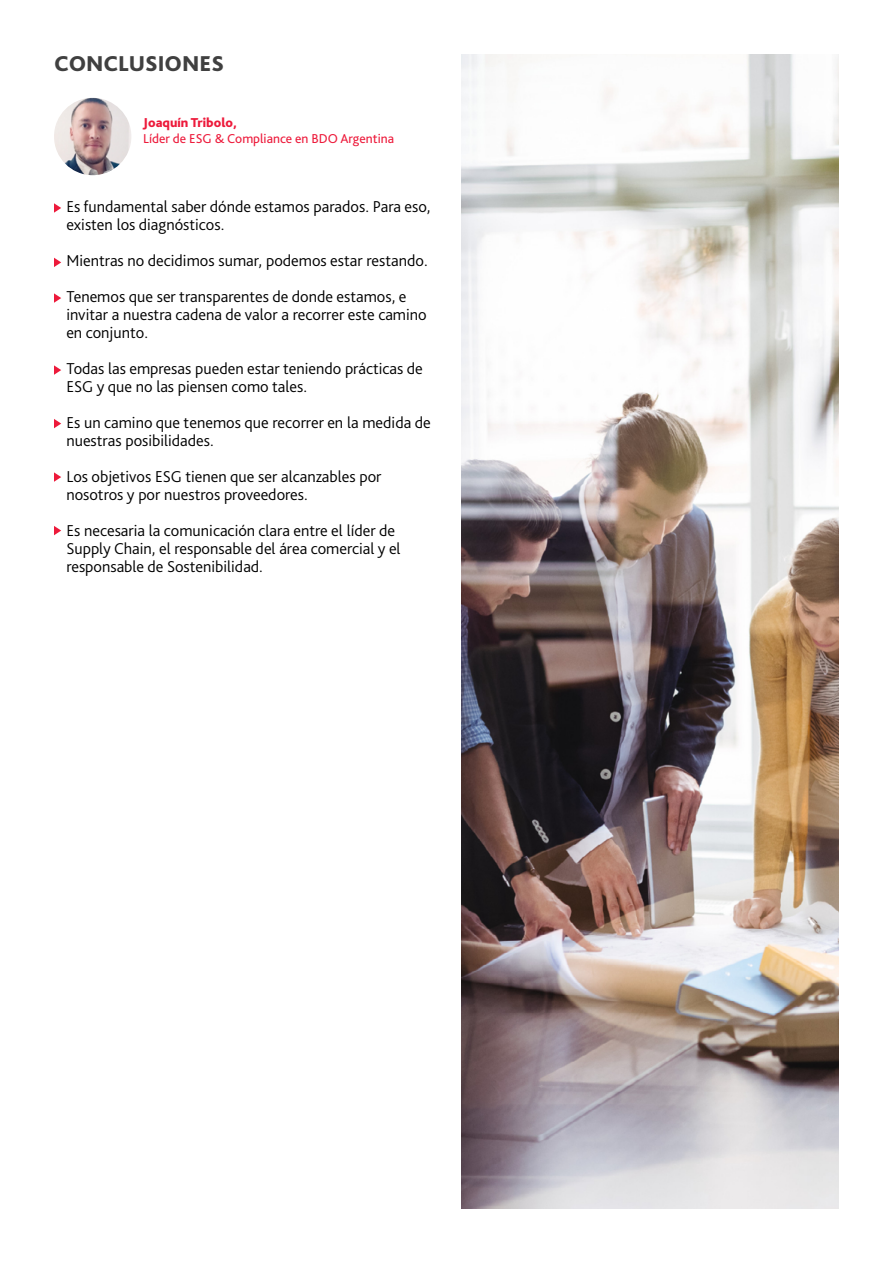
<style>
.page{position:relative;width:893px;height:1263px;background:#fff}
.page>*{position:absolute;margin:0;border:0;box-sizing:border-box;transform-origin:0 0}
.t1{font:800 22.5px "Bliss Pro";color:#404040}
.t2{font:300 16.5px/18px "Bliss Pro";color:#000}
.t3{font:13.5px "Bliss Pro";color:#ed1a3b}
.t4{font:800 13.5px "Bliss Pro";color:#ed1a3b}
</style>
<div class="page">
<img style="left:461px;top:54px;width:378px;height:1155px">
<img style="left:54px;top:98px;width:77px;height:77px;border-radius:39px">
<svg style="left:54px;top:203px;width:7px;height:10px"></svg>
<svg style="left:54px;top:258px;width:7px;height:9px"></svg>
<svg style="left:54px;top:293px;width:7px;height:10px"></svg>
<svg style="left:54px;top:365px;width:7px;height:10px"></svg>
<svg style="left:54px;top:419px;width:7px;height:9px"></svg>
<svg style="left:54px;top:472px;width:7px;height:10px"></svg>
<svg style="left:54px;top:526px;width:7px;height:9px"></svg>
<h1 class="t1" style="left:54px;top:50px;width:172px">CONCLUSIONES</h1>
<p class="t4" style="left:143px;top:114px;width:95px">Joaquín Tribolo,</p>
<p class="t3" style="left:143px;top:130px;width:252px">Líder de ESG &amp; Compliance en BDO Argentina</p>
<p class="t2" style="left:66px;top:198px;width:366px">Es fundamental saber dónde estamos parados. Para eso, existen los diagnósticos.</p>
<p class="t2" style="left:66px;top:243px;width:363px;line-height:36px">Mientras no decidimos sumar, podemos estar restando.<br>Tenemos que ser transparentes de donde estamos, e</p>
<p class="t2" style="left:66px;top:306px;width:362px">invitar a nuestra cadena de valor a recorrer este camino en conjunto.</p>
<p class="t2" style="left:66px;top:360px;width:358px">Todas las empresas pueden estar teniendo prácticas de<br>ESG y que no las piensen como tales.</p>
<p class="t2" style="left:66px;top:414px;width:366px">Es un camino que tenemos que recorrer en la medida de nuestras posibilidades.</p>
<p class="t2" style="left:66px;top:468px;width:317px">Los objetivos ESG tienen que ser alcanzables por nosotros y por nuestros proveedores.</p>
<p class="t2" style="left:66px;top:522px;width:336px">Es necesaria la comunicación clara entre el líder de<br>Supply Chain, el responsable del área comercial y el responsable de Sostenibilidad.</p>
</div>
